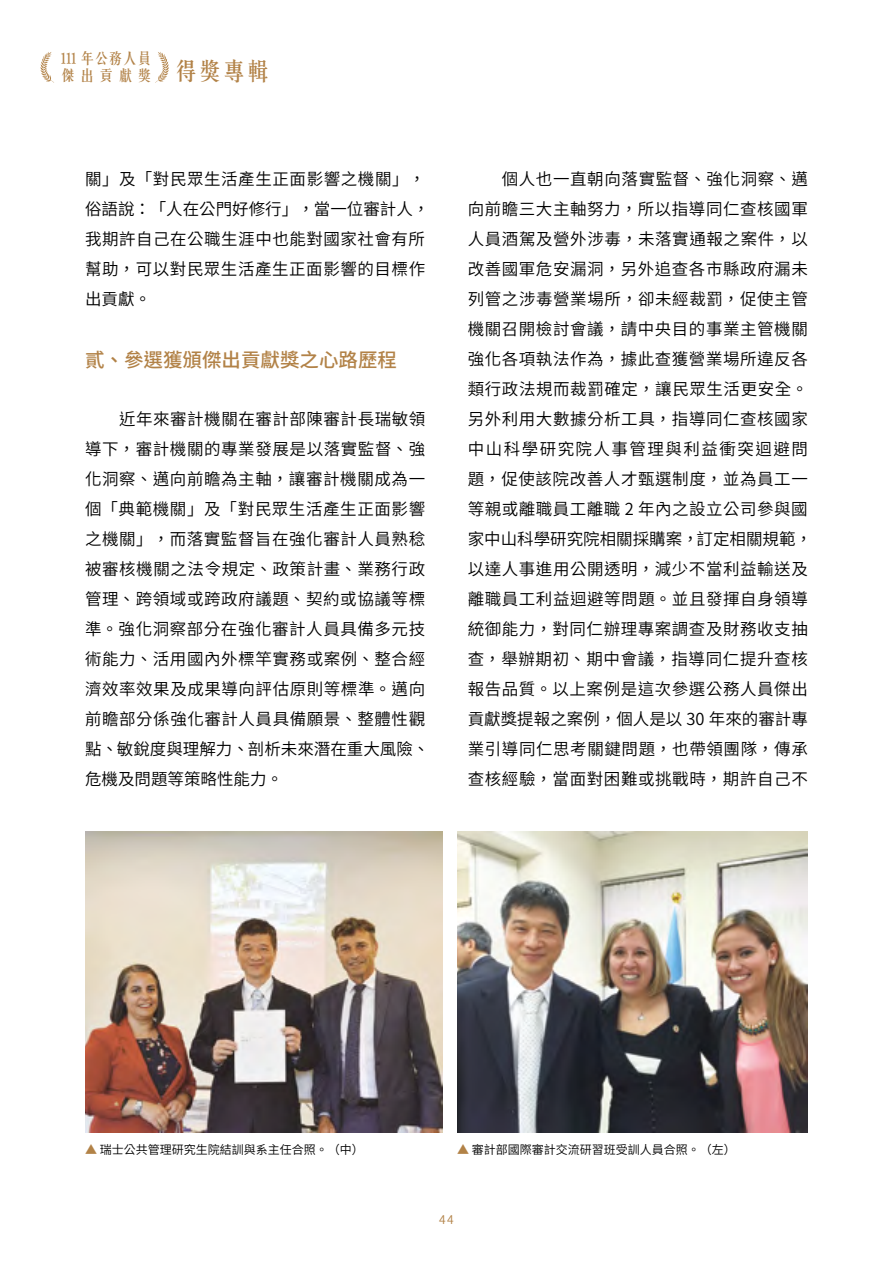
<style>
.page{position:relative;width:893px;height:1263px;background:#fff}
.page>*{position:absolute;margin:0;border:0;box-sizing:border-box;transform-origin:0 0}
.t1{font:500 19.5px "Source Han Sans TW";color:#b28247}
.t2{font:16.5px/30px "Source Han Sans TW";letter-spacing:.035em;color:#000}
.t3{font:500 15px/16.5px "C Song 3 HK";letter-spacing:-.05em;color:#b28247}
.t4{font:12px "Source Han Sans TW";color:#000}
.t5{font:12px "Source Han Sans TW";color:#b28247}
.s1{font-size:24px}
.s2{color:#b28247}
</style>
<div class="page">
<svg style="left:155px;top:52px;width:14px;height:31px"></svg>
<svg style="left:40px;top:52px;width:14px;height:31px"></svg>
<img style="left:85px;top:831px;width:357px;height:302px">
<img style="left:457px;top:831px;width:350px;height:302px">
<p class="t3" style="left:60px;top:49px;width:212px">111 年公務人員<br>傑 出 貢 獻 獎 <span class="s1">得獎專輯</span></p>
<p class="t2" style="left:85px;top:164px;width:346px">關」及「對民眾生活產生正面影響之機關」，俗語說：「人在公門好修行」，當一位審計人，我期許自己在公職生涯中也能對國家社會有所幫助，可以對民眾生活產生正面影響的目標作出貢獻。</p>
<p class="t1" style="left:85px;top:349px;width:313px">貳、參選獲頒傑出貢獻獎之心路歷程</p>
<p class="t2" style="left:85px;top:404px;width:346px;text-indent:34px">近年來審計機關在審計部陳審計長瑞敏領導下，審計機關的專業發展是以落實監督、強化洞察、邁向前瞻為主軸，讓審計機關成為一個「典範機關」及「對民眾生活產生正面影響之機關」，而落實監督旨在強化審計人員熟稔被審核機關之法令規定、政策計畫、業務行政管理、跨領域或跨政府議題、契約或協議等標準。強化洞察部分在強化審計人員具備多元技術能力、活用國內外標竿實務或案例、整合經濟效率效果及成果導向評估原則等標準。邁向前瞻部分係強化審計人員具備願景、整體性觀點、敏銳度與理解力、剖析未來潛在重大風險、危機及問題等策略性能力。</p>
<p class="t2" style="left:468px;top:164px;width:346px;text-indent:34px">個人也一直朝向落實監督、強化洞察、邁向前瞻三大主軸努力，所以指導同仁查核國軍人員酒駕及營外涉毒，未落實通報之案件，以改善國軍危安漏洞，另外追查各市縣政府漏未列管之涉毒營業場所，卻未經裁罰，促使主管機關召開檢討會議，請中央目的事業主管機關強化各項執法作為，據此查獲營業場所違反各類行政法規而裁罰確定，讓民眾生活更安全。另外利用大數據分析工具，指導同仁查核國家中山科學研究院人事管理與利益衝突迴避問題，促使該院改善人才甄選制度，並為員工一等親或離職員工離職 2 年內之設立公司參與國家中山科學研究院相關採購案，訂定相關規範，以達人事進用公開透明，減少不當利益輸送及離職員工利益迴避等問題。並且發揮自身領導統御能力，對同仁辦理專案調查及財務收支抽查，舉辦期初、期中會議，指導同仁提升查核報告品質。以上案例是這次參選公務人員傑出貢獻獎提報之案例，個人是以 30 年來的審計專業引導同仁思考關鍵問題，也帶領團隊，傳承查核經驗，當面對困難或挑戰時，期許自己不</p>
<p class="t4" style="left:85px;top:1142px;width:280px"><span class="s2">▲</span> 瑞士公共管理研究生院結訓與系主任合照。（中）</p>
<p class="t4" style="left:457px;top:1142px;width:280px"><span class="s2">▲</span> 審計部國際審計交流研習班受訓人員合照。（左）</p>
<p class="t5" style="left:439px;top:1212px;width:16px">44</p>
</div>
